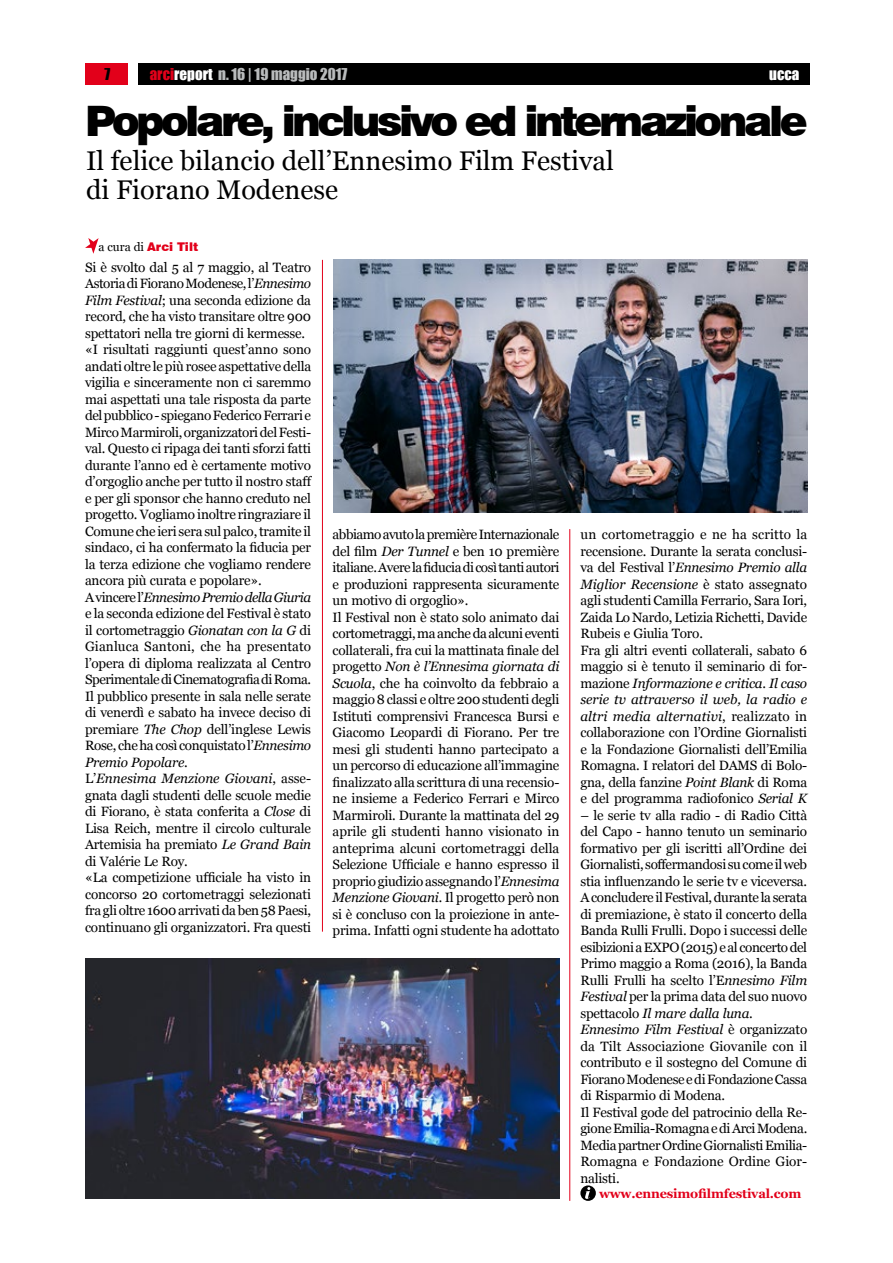
<style>
.page{position:relative;width:893px;height:1263px;background:#fff}
.page>*{position:absolute;margin:0;border:0;box-sizing:border-box;transform-origin:0 0}
.t1{font:900 42px "Swiss 721 BT";letter-spacing:-.085em;color:#000}
.t2{font:27px/28.5px "Georgia";color:#000}
.t3{font:15px "Impact";color:#b9bbbc}
.t4{font:15px "Impact";color:#fff}
.t5{font:15px "Impact";color:#000}
.t6{font:13.5px/16.5px "Georgia";letter-spacing:-.015em;color:#000}
.t7{font:700 12.75px "Georgia";letter-spacing:-.015em;color:#e2001a}
.t8{font:900 12px "Swiss 721 BT";color:#e2001a}
.s1{color:#e2001a}
.s2{color:#fff}
.s3{font-family:"Georgia";font-weight:400;color:#000}
.s4{font-style:italic}
</style>
<div class="page">
<div style="left:85px;top:64px;width:43px;height:21px;background:#e2001a"></div>
<div style="left:138px;top:64px;width:672px;height:21px;background:#000"></div>
<svg style="left:580px;top:1185px;width:16px;height:16px"></svg>
<svg style="left:585px;top:1187px;width:5px;height:12px"></svg>
<hr style="left:322px;top:260px;width:1px;height:672px;background:#e2001a">
<hr style="left:569px;top:529px;width:1px;height:672px;background:#e2001a">
<svg style="left:85px;top:238px;width:14px;height:16px"></svg>
<img style="left:333px;top:260px;width:474px;height:252px">
<img style="left:85px;top:959px;width:474px;height:240px">
<p class="t5" style="left:104px;top:62px;width:7px">7</p>
<p class="t3" style="left:150px;top:62px;width:199px"><span class="s1">ARCI</span><span class="s2">REPORT</span> N. 16 | 19 MAGGIO 2017</p>
<p class="t4" style="left:769px;top:62px;width:32px">UCCA</p>
<h1 class="t1" style="left:85px;top:96px;width:724px">Popolare, inclusivo ed internazionale</h1>
<h2 class="t2" style="left:86px;top:147px;width:529px">Il felice bilancio dell’Ennesimo Film Festival di Fiorano Modenese</h2>
<p class="t8" style="left:99px;top:239px;width:101px"><span class="s3">a cura di</span> Arci Tilt</p>
<p class="t6" style="left:85px;top:259px;width:228px">Si è svolto dal 5 al 7 maggio, al Teatro Astoria di Fiorano Modenese, l’<span class="s4">Ennesimo Film Festival</span>; una seconda edizione da record, che ha visto transitare oltre 900 spettatori nella tre giorni di kermesse. «I risultati raggiunti quest’anno sono andati oltre le più rosee aspettative della vigilia e sinceramente non ci saremmo mai aspettati una tale risposta da parte del pubblico - spiegano Federico Ferrari e Mirco Marmiroli, organizzatori del Festi&shy;val. Questo ci ripaga dei tanti sforzi fatti durante l’anno ed è certamente motivo d’orgoglio anche per tutto il nostro staff e per gli sponsor che hanno creduto nel progetto. Vogliamo inoltre ringraziare il Comune che ieri sera sul palco, tramite il sindaco, ci ha confermato la fiducia per la terza edizione che vogliamo rendere ancora più curata e popolare».<br>A vincere l’<span class="s4">Ennesimo Premio della Giuria </span>e la seconda edizione del Festival è stato il cortometraggio <span class="s4">Gionatan con la G</span> di Gianluca Santoni, che ha presentato l’opera di diploma realizzata al Centro Sperimentale di Cinematografia di Roma.<br>Il pubblico presente in sala nelle serate di venerdì e sabato ha invece deciso di premiare <span class="s4">The Chop</span> dell’inglese Lewis Rose, che ha così conquistato l’<span class="s4">Ennesimo Premio Popolare</span>.<br>L’<span class="s4">Ennesima Menzione Giovani</span>, asse&shy;gnata dagli studenti delle scuole medie di Fiorano, è stata conferita a <span class="s4">Close</span> di Lisa Reich, mentre il circolo culturale Artemisia ha premiato <span class="s4">Le Grand Bain </span>di Valérie Le Roy.<br>«La competizione ufficiale ha visto in concorso 20 cortometraggi selezionati fra gli oltre 1600 arrivati da ben 58 Paesi, continuano gli organizzatori. Fra questi</p>
<p class="t6" style="left:333px;top:526px;width:228px">abbiamo avuto la première Internazionale del film <span class="s4">Der Tunnel</span> e ben 10 première italiane. Avere la fiducia di così tanti autori e produzioni rappresenta sicuramente un motivo di orgoglio».<br>Il Festival non è stato solo animato dai cortometraggi, ma anche da alcuni eventi collaterali, fra cui la mattinata finale del progetto <span class="s4">Non è l’Ennesima giornata di Scuola</span>, che ha coinvolto da febbraio a maggio 8 classi e oltre 200 studenti degli Istituti comprensivi Francesca Bursi e Giacomo Leopardi di Fiorano. Per tre mesi gli studenti hanno partecipato a un percorso di educazione all’immagine finalizzato alla scrittura di una recensio&shy;ne insieme a Federico Ferrari e Mirco Marmiroli. Durante la mattinata del 29 aprile gli studenti hanno visionato in anteprima alcuni cortometraggi della Selezione Ufficiale e hanno espresso il proprio giudizio assegnando l’<span class="s4">Ennesima Menzione Giovani.</span> Il progetto però non si è concluso con la proiezione in ante&shy;prima. Infatti ogni studente ha adottato</p>
<p class="t6" style="left:580px;top:526px;width:228px">un cortometraggio e ne ha scritto la recensione. Durante la serata conclusi&shy;va del Festival l’<span class="s4">Ennesimo Premio alla Miglior Recensione</span> è stato assegnato agli studenti Camilla Ferrario, Sara Iori, Zaida Lo Nardo, Letizia Richetti, Davide Rubeis e Giulia Toro.<br>Fra gli altri eventi collaterali, sabato 6 maggio si è tenuto il seminario di for&shy;mazione <span class="s4">Informazione e critica</span>. <span class="s4">Il caso serie tv attraverso il web, la radio e altri media alternativi</span>, realizzato in collaborazione con l’Ordine Giornalisti e la Fondazione Giornalisti dell’Emilia Romagna. I relatori del DAMS di Bolo&shy;gna, della fanzine <span class="s4">Point Blank</span> di Roma e del programma radiofonico <span class="s4">Serial K</span></p>
<p class="t6" style="left:580px;top:807px;width:228px">– le serie tv alla radio - di Radio Città del Capo - hanno tenuto un seminario formativo per gli iscritti all’Ordine dei Giornalisti, soffermandosi su come il web stia influenzando le serie tv e viceversa.<br>A concludere il Festival, durante la serata di premiazione, è stato il concerto della Banda Rulli Frulli. Dopo i successi delle esibizioni a EXPO (2015) e al concerto del Primo maggio a Roma (2016), la Banda Rulli Frulli ha scelto l’E<span class="s4">nnesimo Film Festival</span> per la prima data del suo nuovo spettacolo <span class="s4">Il mare dalla luna</span>.<br><span class="s4">Ennesimo Film Festival</span> è organizzato da Tilt Associazione Giovanile con il contributo e il sostegno del Comune di Fiorano Modenese e di Fondazione Cassa di Risparmio di Modena.<br>Il Festival gode del patrocinio della Re&shy;gione Emilia-Romagna e di Arci Modena.<br>Media partner Ordine Giornalisti Emilia-Romagna e Fondazione Ordine Gior&shy;nalisti.</p>
<p class="t7" style="left:599px;top:1185px;width:204px">www.ennesimofilmfestival.com</p>
</div>
